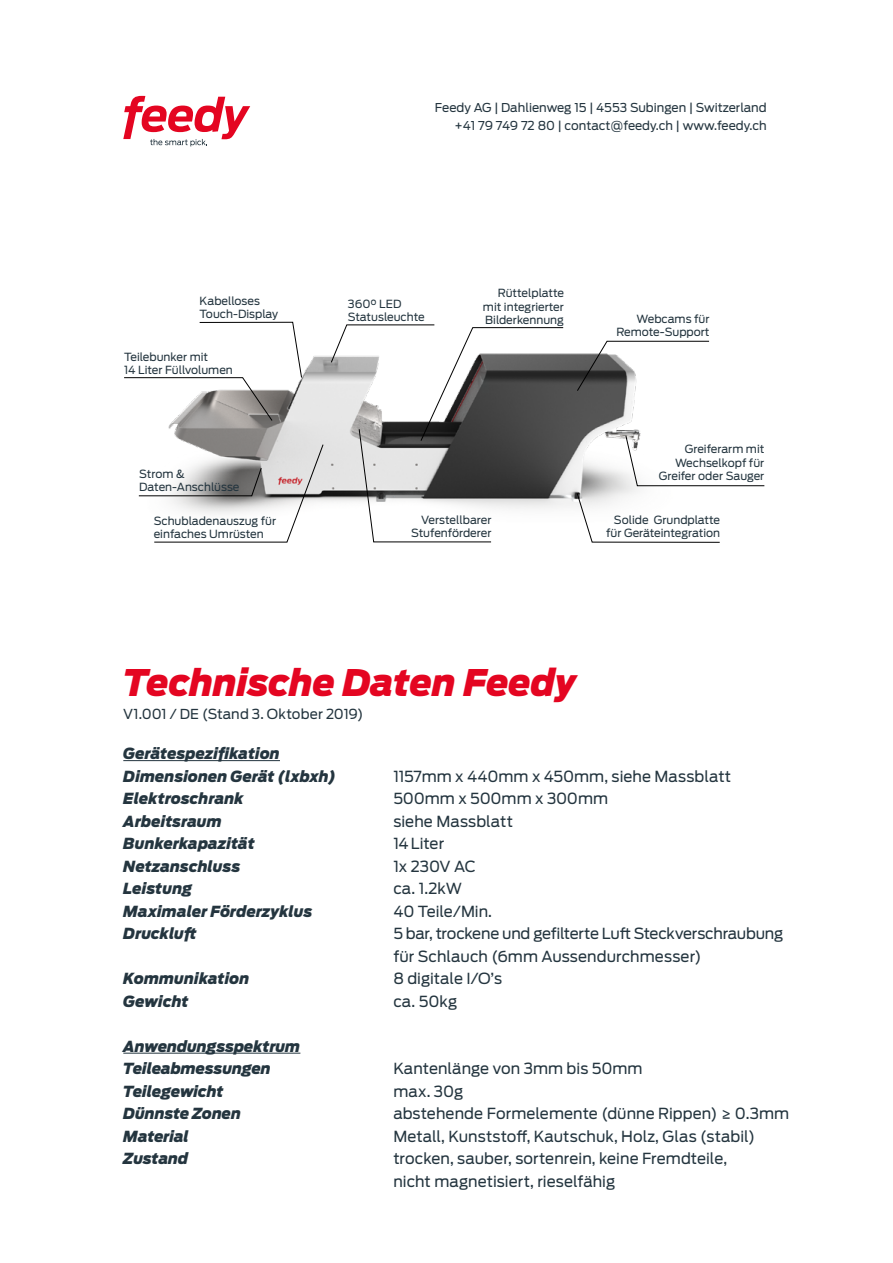
<style>
.page{position:relative;width:893px;height:1263px;background:#fff}
.page>*{position:absolute;margin:0;border:0;box-sizing:border-box;transform-origin:0 0}
.t1{font:italic 900 36px "Antenna";letter-spacing:-.01em;color:#e40521}
.t2{font:15px/22.5px "Antenna";color:#24353f}
.t3{font:italic 900 15px/22.5px "Antenna";color:#24353f}
.t4{font:italic 900 15px "Antenna";letter-spacing:-.02em;color:#24353f}
.t5{font:13.5px "Antenna";letter-spacing:.01em;color:#24353f}
.t6{font:12px/18px "Antenna";color:#24353f;text-align:right}
.t7{font:10.95px/13.2px "Antenna";color:#24353f}
</style>
<div class="page">
<img style="left:154px;top:321px;width:611px;height:222px">
<svg style="left:123px;top:96px;width:127px;height:50px"></svg>
<hr style="left:123px;top:760px;width:157px;height:1px;background:#24353f">
<hr style="left:123px;top:1053px;width:177px;height:1px;background:#24353f">
<svg style="left:625px;top:435px;width:140px;height:51px"></svg>
<svg style="left:124px;top:322px;width:178px;height:99px"></svg>
<svg style="left:577px;top:493px;width:143px;height:50px"></svg>
<svg style="left:138px;top:444px;width:186px;height:98px"></svg>
<svg style="left:577px;top:341px;width:132px;height:50px"></svg>
<svg style="left:331px;top:324px;width:233px;height:218px"></svg>
<p class="t7" style="left:200px;top:294px;width:80px">Kabelloses<br>Touch-Display</p>
<p class="t7" style="left:124px;top:350px;width:110px">Teilebunker mit<br>14 Liter Füllvolumen</p>
<p class="t7" style="left:139px;top:467px;width:102px">Strom &amp;<br>Daten-Anschlüsse</p>
<p class="t7" style="left:154px;top:514px;width:124px">Schubladenauszug für einfaches Umrüsten</p>
<p class="t6" style="left:435px;top:98px;width:333px">Feedy AG | Dahlienweg 15 | 4553 Subingen | Switzerland +41 79 749 72 80 | contact@feedy.ch | www.feedy.ch</p>
<p class="t7" style="left:348px;top:297px;width:79px">360° LED<br>Statusleuchte</p>
<p class="t7" style="left:483px;top:287px;width:83px;text-align:justify;text-indent:15px">Rüttelplatte mit integrierter Bilderkennung</p>
<p class="t7" style="left:616px;top:312px;width:95px;text-align:right">Webcams für<br>Remote-Support</p>
<p class="t7" style="left:659px;top:443px;width:107px;text-align:right">Greiferarm mit<br>Wechselkopf für<br>Greifer oder Sauger</p>
<p class="t7" style="left:411px;top:513px;width:82px;text-align:right">Verstellbarer<br>Stufenförderer</p>
<p class="t7" style="left:606px;top:513px;width:116px;text-align:right">Solide Grundplatte für Geräteintegration</p>
<h1 class="t1" style="left:123px;top:657px;width:455px">Technische Daten Feedy</h1>
<p class="t5" style="left:123px;top:705px;width:242px">V1.001 / DE (Stand 3. Oktober 2019)</p>
<p class="t3" style="left:123px;top:742px;width:214px">Gerätespezifikation<br>Dimensionen Gerät (lxbxh)</p>
<p class="t2" style="left:393px;top:765px;width:339px">1157mm x 440mm x 450mm, siehe Massblatt</p>
<p class="t3" style="left:123px;top:787px;width:122px">Elektroschrank</p>
<p class="t2" style="left:393px;top:787px;width:216px">500mm x 500mm x 300mm</p>
<p class="t3" style="left:123px;top:810px;width:100px">Arbeitsraum</p>
<p class="t2" style="left:393px;top:810px;width:121px">siehe Massblatt</p>
<p class="t3" style="left:123px;top:832px;width:133px">Bunkerkapazität</p>
<p class="t2" style="left:393px;top:832px;width:52px">14 Liter</p>
<p class="t3" style="left:123px;top:855px;width:119px">Netzanschluss</p>
<p class="t2" style="left:393px;top:855px;width:84px">1x 230V AC</p>
<p class="t3" style="left:123px;top:877px;width:71px">Leistung</p>
<p class="t2" style="left:393px;top:877px;width:70px">ca. 1.2kW</p>
<p class="t3" style="left:123px;top:900px;width:191px">Maximaler Förderzyklus</p>
<p class="t2" style="left:393px;top:900px;width:100px">40 Teile/Min.</p>
<p class="t3" style="left:123px;top:922px;width:75px">Druckluft</p>
<p class="t2" style="left:393px;top:922px;width:391px">5 bar, trockene und gefilterte Luft Steckverschraubung für Schlauch (6mm Aussendurchmesser)</p>
<p class="t3" style="left:123px;top:967px;width:128px">Kommunikation</p>
<p class="t2" style="left:393px;top:967px;width:110px">8 digitale I/O’s</p>
<p class="t3" style="left:123px;top:990px;width:67px">Gewicht</p>
<p class="t2" style="left:393px;top:990px;width:66px">ca. 50kg</p>
<p class="t3" style="left:123px;top:1035px;width:179px">Anwendungsspektrum<br>Teileabmessungen</p>
<p class="t2" style="left:393px;top:1057px;width:251px">Kantenlänge von 3mm bis 50mm</p>
<p class="t4" style="left:123px;top:1080px;width:102px">Teilegewicht</p>
<p class="t2" style="left:393px;top:1080px;width:71px">max. 30g</p>
<p class="t3" style="left:123px;top:1102px;width:119px">Dünnste Zonen</p>
<p class="t2" style="left:393px;top:1102px;width:397px">abstehende Formelemente (dünne Rippen) ≥ 0.3mm</p>
<p class="t3" style="left:123px;top:1125px;width:67px">Material</p>
<p class="t2" style="left:393px;top:1125px;width:363px">Metall, Kunststoff, Kautschuk, Holz, Glas (stabil)</p>
<p class="t3" style="left:123px;top:1147px;width:67px">Zustand</p>
<p class="t2" style="left:393px;top:1147px;width:335px">trocken, sauber, sortenrein, keine Fremdteile, nicht magnetisiert, rieselfähig</p>
</div>
